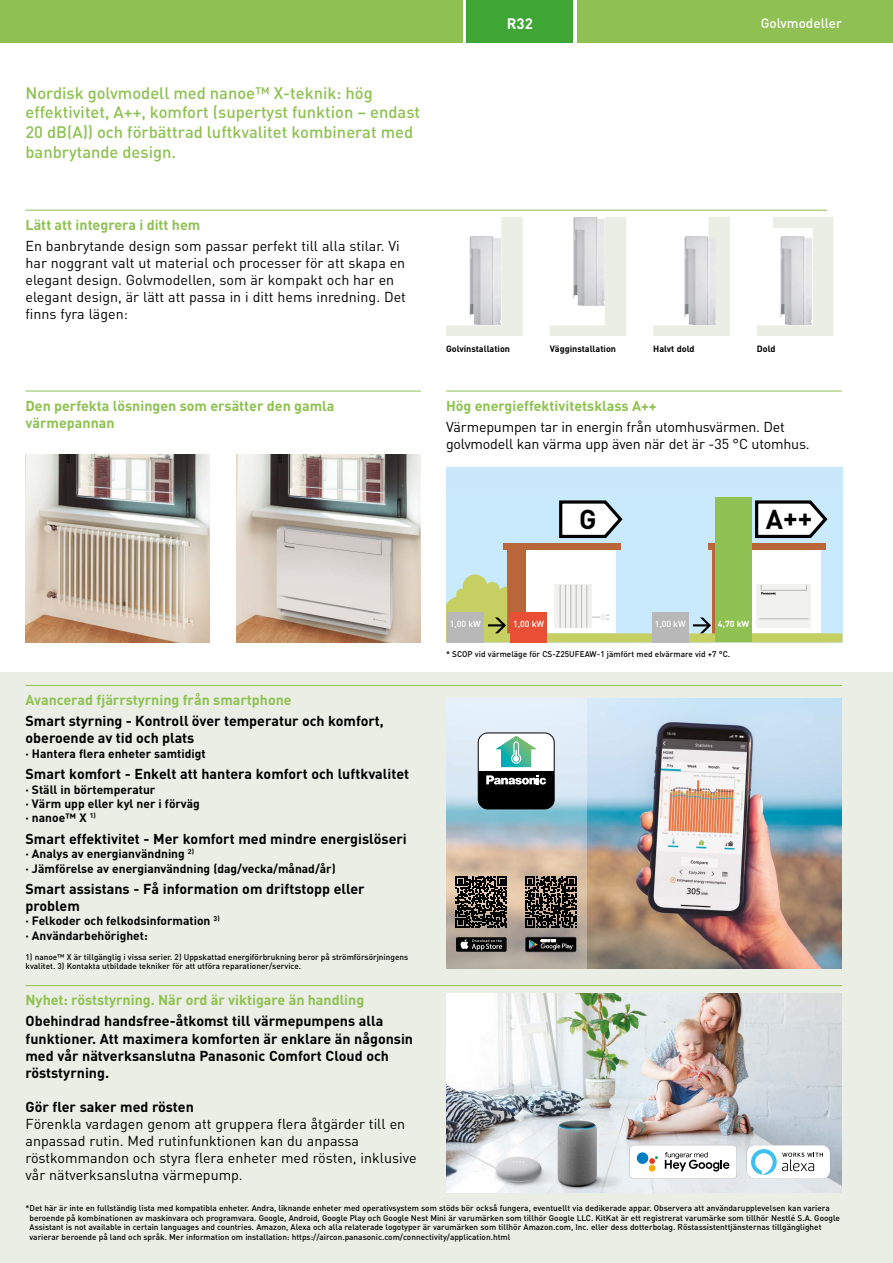
<style>
.page{position:relative;width:893px;height:1263px;background:#fff}
.page>*{position:absolute;margin:0;border:0;box-sizing:border-box;transform-origin:0 0}
.t1{font:700 27px "DIN";color:#000}
.t2{font:500 16.5px/19.8px "DIN";color:#8ec152}
.t3{font:700 15px "DIN";color:#fff}
.t4{font:14.25px/17.1px "DIN";color:#000}
.t5{font:700 14.25px/17.1px "DIN";color:#000}
.t6{font:700 14.25px/17.1px "DIN";color:#8ec152}
.t7{font:500 13.5px "DIN";color:#fff}
.t8{font:700 12px/14.4px "DIN";color:#000}
.t9{font:700 9px "DIN";color:#000}
.t10{font:500 8.85px "DIN";color:#fff}
.t11{font:700 8.85px "DIN";color:#fff}
.t12{font:500 8.25px/9.9px "DIN";color:#000}
</style>
<div class="page">
<div style="left:0;top:672px;width:893px;height:591px;background:#ebeee4"></div>
<img style="left:586px;top:699px;width:256px;height:270px">
<svg style="left:446px;top:699px;width:140px;height:270px;background:#c4c8c7"></svg>
<div style="left:0;top:0;width:462px;height:43px;background:#8ec152"></div>
<div style="left:577px;top:0;width:316px;height:43px;background:#8ec152"></div>
<div style="left:467px;top:0;width:106px;height:43px;background:#3fa535"></div>
<hr style="left:26px;top:685px;width:816px;height:1px;background:#8ec152">
<div style="left:478px;top:733px;width:76px;height:76px;background:#fff;border-radius:10px"></div>
<svg style="left:496px;top:735px;width:41px;height:32px"></svg>
<div style="left:478px;top:771px;width:76px;height:38px;background:#000"></div>
<svg style="left:486px;top:775px;width:60px;height:10px"></svg>
<div style="left:478px;top:733px;width:76px;height:76px;border:1px solid #000;border-radius:10px"></div>
<hr style="left:26px;top:985px;width:816px;height:1px;background:#8ec152">
<svg style="left:525px;top:937px;width:51px;height:15px"></svg>
<svg style="left:525px;top:876px;width:51px;height:51px;background:#423932"></svg>
<div style="left:456px;top:937px;width:51px;height:15px;background:#010202"></div>
<svg style="left:460px;top:937px;width:47px;height:15px"></svg>
<svg style="left:456px;top:876px;width:51px;height:51px;background:#3d3730"></svg>
<img style="left:446px;top:993px;width:396px;height:200px">
<svg style="left:746px;top:1145px;width:84px;height:34px;background:#dde9ed"></svg>
<svg style="left:630px;top:1145px;width:107px;height:34px;background:#e4e2e0"></svg>
<div style="left:637px;top:1152px;width:11px;height:12px;background:#007cc2;border-radius:50%"></div>
<hr style="left:26px;top:210px;width:801px;height:1px;background:#8ec152">
<svg style="left:653px;top:217px;width:77px;height:119px"></svg>
<img style="left:684px;top:236px;width:32px;height:89px">
<svg style="left:446px;top:217px;width:77px;height:119px"></svg>
<svg style="left:550px;top:217px;width:76px;height:119px"></svg>
<svg style="left:757px;top:217px;width:76px;height:119px"></svg>
<hr style="left:26px;top:391px;width:395px;height:1px;background:#8ec152">
<img style="left:26px;top:454px;width:184px;height:188px">
<img style="left:237px;top:454px;width:184px;height:188px">
<hr style="left:446px;top:391px;width:396px;height:1px;background:#8ec152">
<div style="left:446px;top:467px;width:396px;height:175px;background:#c9e8fc"></div>
<div style="left:525px;top:550px;width:91px;height:83px;background:#fff"></div>
<div style="left:730px;top:550px;width:91px;height:83px;background:#fff"></div>
<div style="left:507px;top:543px;width:18px;height:90px;background:#b9673a"></div>
<div style="left:503px;top:543px;width:117px;height:7px;background:#b9673a"></div>
<svg style="left:712px;top:550px;width:4px;height:24px"></svg>
<div style="left:708px;top:543px;width:117px;height:7px;background:#b9673a"></div>
<svg style="left:755px;top:500px;width:73px;height:39px;background:#c1c5c8"></svg>
<svg style="left:559px;top:500px;width:64px;height:39px"></svg>
<svg style="left:446px;top:574px;width:396px;height:68px"></svg>
<div style="left:447px;top:612px;width:36px;height:30px;background:#b9b8b8"></div>
<div style="left:652px;top:612px;width:36px;height:30px;background:#b9b8b8"></div>
<div style="left:511px;top:612px;width:36px;height:30px;background:#e94f35"></div>
<div style="left:716px;top:497px;width:36px;height:145px;background:#8ec152"></div>
<h2 class="t2" style="left:26px;top:84px;width:396px">Nordisk golvmodell med nanoe™ X-teknik: hög effektivitet, A++, komfort (supertyst funktion – endast 20 dB(A)) och förbättrad luftkvalitet kombinerat med banbrytande design.</h2>
<h3 class="t6" style="left:26px;top:216px;width:176px">Lätt att integrera i ditt hem</h3>
<p class="t4" style="left:26px;top:237px;width:382px">En banbrytande design som passar perfekt till alla stilar. Vi har noggrant valt ut material och processer för att skapa en elegant design. Golvmodellen, som är kompakt och har en elegant design, är lätt att passa in i ditt hems inredning. Det finns fyra lägen:</p>
<h3 class="t3" style="left:507px;top:17px;width:28px">R32</h3>
<h3 class="t7" style="left:761px;top:17px;width:83px">Golvmodeller</h3>
<p class="t9" style="left:446px;top:344px;width:66px">Golvinstallation</p>
<p class="t9" style="left:550px;top:344px;width:68px">Vägginstallation</p>
<p class="t9" style="left:653px;top:344px;width:43px">Halvt dold</p>
<p class="t9" style="left:757px;top:344px;width:20px">Dold</p>
<h3 class="t6" style="left:26px;top:397px;width:310px">Den perfekta lösningen som ersätter den gamla värmepannan</h3>
<h3 class="t6" style="left:446px;top:397px;width:212px">Hög energieffektivitetsklass A++</h3>
<h3 class="t4" style="left:446px;top:418px;width:365px">Värmepumpen tar in energin från utomhusvärmen. Det golvmodell kan värma upp även när det är -35 °C utomhus.</h3>
<h1 class="t1" style="left:579px;top:510px;width:19px">G</h1>
<h1 class="t1" style="left:766px;top:508px;width:48px">A++</h1>
<h3 class="t6" style="left:26px;top:692px;width:268px">Avancerad fjärrstyrning från smartphone</h3>
<h3 class="t5" style="left:26px;top:713px;width:360px">Smart styrning - Kontroll över temperatur och komfort, oberoende av tid och plats</h3>
<h3 class="t8" style="left:26px;top:747px;width:182px">· Hantera flera enheter samtidigt</h3>
<h3 class="t5" style="left:26px;top:766px;width:385px">Smart komfort - Enkelt att hantera komfort och luftkvalitet</h3>
<h3 class="t8" style="left:26px;top:782px;width:176px">· Ställ in börtemperatur<br>· Värm upp eller kyl ner i förväg · nanoe™ X <sup>1)</sup></h3>
<h3 class="t5" style="left:26px;top:830px;width:383px">Smart effektivitet - Mer komfort med mindre energislöseri</h3>
<h3 class="t8" style="left:26px;top:847px;width:312px">· Analys av energianvändning <sup>2)<br></sup>· Jämförelse av energianvändning (dag/vecka/månad/år)</h3>
<h3 class="t5" style="left:26px;top:881px;width:341px">Smart assistans - Få information om driftstopp eller problem</h3>
<h3 class="t8" style="left:26px;top:914px;width:196px">· Felkoder och felkodsinformation <sup>3) </sup>· Användarbehörighet:</h3>
<p class="t12" style="left:26px;top:952px;width:384px">1) nanoe™ X är tillgänglig i vissa serier. 2) Uppskattad energiförbrukning beror på strömförsörjningens kvalitet. 3) Kontakta utbildade tekniker för att utföra reparationer/service.</p>
<h3 class="t6" style="left:26px;top:992px;width:340px">Nyhet: röststyrning. När ord är viktigare än handling</h3>
<h3 class="t5" style="left:26px;top:1013px;width:389px">Obehindrad handsfree-åtkomst till värmepumpens alla funktioner. Att maximera komforten är enklare än någonsin med vår nätverksanslutna Panasonic Comfort Cloud och röststyrning.</h3>
<h3 class="t5" style="left:26px;top:1099px;width:170px">Gör fler saker med rösten</h3>
<h3 class="t4" style="left:26px;top:1115px;width:393px">Förenkla vardagen genom att gruppera flera åtgärder till en anpassad rutin. Med rutinfunktionen kan du anpassa röstkommandon och styra flera enheter med rösten, inklusive vår nätverksanslutna värmepump.</h3>
<p class="t10" style="left:450px;top:621px;width:33px">1,00 kW</p>
<p class="t10" style="left:513px;top:621px;width:33px">1,00 kW</p>
<p class="t10" style="left:655px;top:621px;width:33px">1,00 kW</p>
<p class="t11" style="left:718px;top:621px;width:33px">4,70 kW</p>
<p class="t12" style="left:446px;top:650px;width:286px">* SCOP vid värmeläge för CS-Z25UFEAW-1 jämfört med elvärmare vid +7 °C.</p>
<p class="t12" style="left:30px;top:1203px;width:812px;text-indent:-4px">* Det här är inte en fullständig lista med kompatibla enheter. Andra, liknande enheter med operativsystem som stöds bör också fungera, eventuellt via dedikerade appar. Observera att användarupplevelsen kan variera beroende på kombinationen av maskinvara och programvara. Google, Android, Google Play och Google Nest Mini är varumärken som tillhör Google LLC. KitKat är ett registrerat varumärke som tillhör Nestlé S.A. Google Assistant is not available in certain languages and countries. Amazon, Alexa och alla relaterade logotyper är varumärken som tillhör Amazon.com, Inc. eller dess dotterbolag. Röstassistenttjänsternas tillgänglighet varierar beroende på land och språk. Mer information om installation: https://aircon.panasonic.com/connectivity/application.html</p>
</div>
